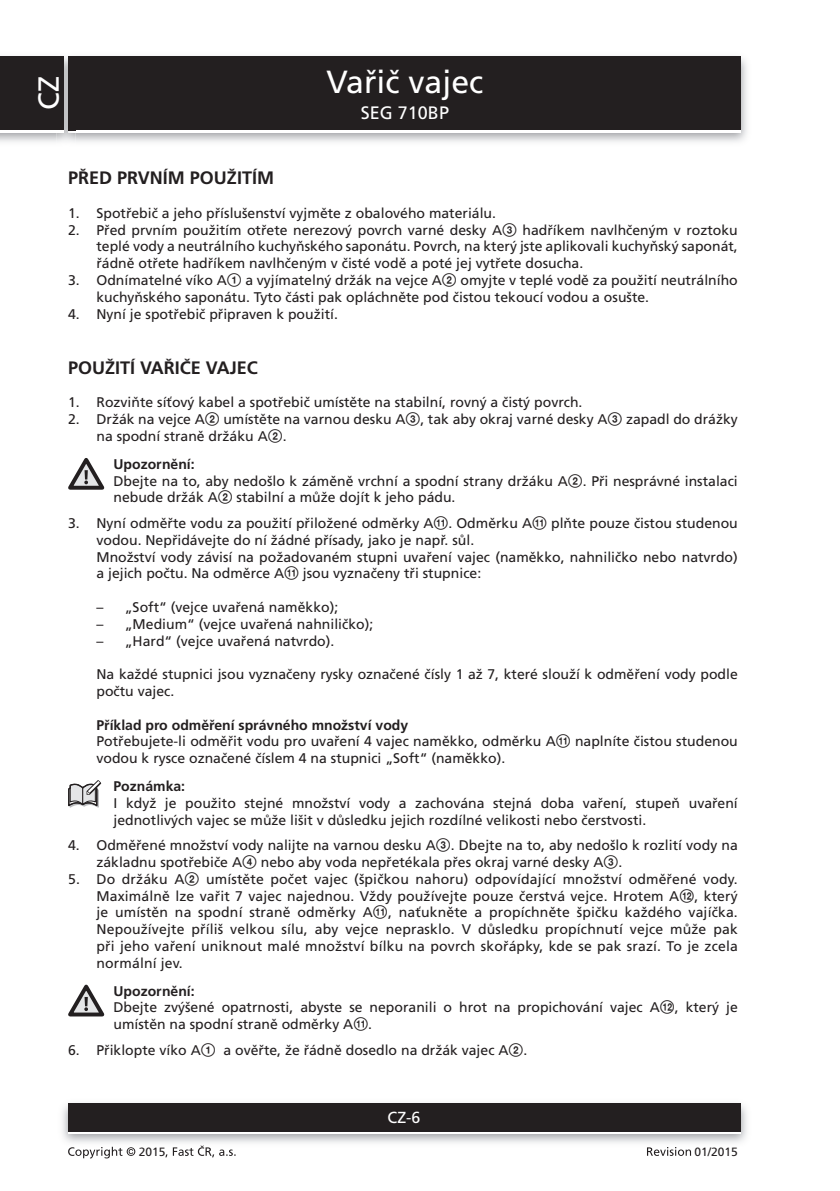
<style>
.page{position:relative;width:840px;height:1191px;background:#fff}
.page>*{position:absolute;margin:0;border:0;box-sizing:border-box;transform-origin:0 0}
.t1{font:32px "Frutiger CE";color:#fff}
.t2{font:29px "Frutiger CE";color:#fff}
._01_nadpis{font:700 18px "Frutiger CE";color:#231f20}
.t3{font:18px "Frutiger CE";color:#fff}
.t4{font:16px "Frutiger CE";color:#fff}
._05_odrazka{font:14px/16.8px "Frutiger CE";color:#231f20}
.text_7{font:14px/16.8px "Frutiger CE";color:#231f20}
._02_nadpisek{font:700 14px "Frutiger CE";color:#231f20}
._03_text{font:700 14px "Frutiger CE";color:#231f20}
.t5{font:12px "Frutiger CE";color:#231f20}
.s1{font-family:"Zz 3"}
</style>
<div class="page">
<img style="left:0;top:56px;width:747px;height:86px">
<div style="left:68px;top:59px;width:672px;height:74px;background:#fff"></div>
<div style="left:68px;top:57px;width:672px;height:73px;background:#231f20"></div>
<img style="left:62px;top:1103px;width:685px;height:40px">
<div style="left:68px;top:1106px;width:672px;height:28px;background:linear-gradient(to right,#fff,#fff)"></div>
<div style="left:68px;top:1103px;width:672px;height:28px;background:#231f20"></div>
<img style="left:57px;top:56px;width:18px;height:86px">
<img style="left:68px;top:130px;width:7px;height:3px">
<svg style="left:68px;top:57px;width:7px;height:2px"></svg>
<img style="left:68px;top:59px;width:7px;height:71px">
<div style="left:0;top:59px;width:64px;height:74px;background:#fff"></div>
<div style="left:0;top:57px;width:64px;height:73px;background:#231f20"></div>
<svg style="left:68px;top:1146px;width:67px;height:12px"></svg>
<svg style="left:165px;top:1145px;width:70px;height:12px"></svg>
<svg style="left:647px;top:1147px;width:43px;height:8px"></svg>
<svg style="left:68px;top:458px;width:36px;height:32px"></svg>
<svg style="left:68px;top:780px;width:33px;height:27px"></svg>
<svg style="left:68px;top:984px;width:36px;height:32px"></svg>
<h2 class="t2" style="left:32px;top:110px;width:35px;rotate:-90deg">CZ</h2>
<h1 class="t1" style="left:326px;top:64px;width:158px">Vařič vajec</h1>
<p class="t3" style="left:360px;top:102px;width:90px">SEG 710BP</p>
<p class="_01_nadpis" style="left:68px;top:168px;width:207px">PŘED PRVNÍM POUŽITÍM</p>
<p class="_05_odrazka" style="left:68px;top:204px;width:429px">1. Spotřebič a jeho příslušenství vyjměte z obalového materiálu.</p>
<p class="_05_odrazka" style="left:96px;top:221px;width:642px;text-align:justify;text-indent:-28px">2. Před prvním použitím otřete nerezový povrch varné desky A<span class="s1">3</span> hadříkem navlhčeným v roztoku teplé vody a neutrálního kuchyňského saponátu. Povrch, na který jste aplikovali kuchyňský saponát, řádně otřete hadříkem navlhčeným v čisté vodě a poté jej vytřete dosucha.</p>
<p class="_05_odrazka" style="left:96px;top:272px;width:642px;text-indent:-28px">3. Odnímatelné víko A<span class="s1">1</span> a vyjímatelný držák na vejce A<span class="s1">2</span> omyjte v teplé vodě za použití neutrálního kuchyňského saponátu. Tyto části pak opláchněte pod čistou tekoucí vodou a osušte.</p>
<p class="_05_odrazka" style="left:68px;top:305px;width:271px">4. Nyní je spotřebič připraven k použití.</p>
<p class="_01_nadpis" style="left:68px;top:357px;width:191px">POUŽITÍ VAŘIČE VAJEC</p>
<p class="_05_odrazka" style="left:68px;top:394px;width:515px">1. Rozviňte síťový kabel a spotřebič umístěte na stabilní, rovný a čistý povrch.</p>
<p class="_05_odrazka" style="left:96px;top:411px;width:642px;text-indent:-28px">2. Držák na vejce A<span class="s1">2</span> umístěte na varnou desku A<span class="s1">3</span>, tak aby okraj varné desky A<span class="s1">3</span> zapadl do drážky na spodní straně držáku A<span class="s1">2</span>.</p>
<p class="_03_text" style="left:113px;top:456px;width:83px">Upozornění:</p>
<p class="text_7" style="left:113px;top:472px;width:625px">Dbejte na to, aby nedošlo k záměně vrchní a spodní strany držáku A<span class="s1">2</span>. Při nesprávné instalaci nebude držák A<span class="s1">2</span> stabilní a může dojít k jeho pádu.</p>
<p class="_05_odrazka" style="left:96px;top:515px;width:642px;text-indent:-28px">3. Nyní odměřte vodu za použití přiložené odměrky A<span class="s1">qa</span>. Odměrku A<span class="s1">qa</span> plňte pouze čistou studenou vodou. Nepřidávejte do ní žádné přísady, jako je např. sůl.</p>
<p class="_05_odrazka" style="left:96px;top:548px;width:642px">Množství vody závisí na požadovaném stupni uvaření vajec (naměkko, nahniličko nebo natvrdo) a jejich počtu. Na odměrce A<span class="s1">qa</span> jsou vyznačeny tři stupnice:</p>
<p class="text_7" style="left:96px;top:599px;width:243px">– „Soft“ (vejce uvařená naměkko);</p>
<p class="text_7" style="left:96px;top:615px;width:278px">– „Medium“ (vejce uvařená nahniličko);</p>
<p class="text_7" style="left:96px;top:632px;width:239px">– „Hard“ (vejce uvařená natvrdo).</p>
<p class="_05_odrazka" style="left:96px;top:666px;width:642px">Na každé stupnici jsou vyznačeny rysky označené čísly 1 až 7, které slouží k odměření vody podle počtu vajec.</p>
<p class="_02_nadpisek" style="left:96px;top:717px;width:313px">Příklad pro odměření správného množství vody</p>
<p class="text_7" style="left:96px;top:733px;width:642px">Potřebujete-li odměřit vodu pro uvaření 4 vajec naměkko, odměrku A<span class="s1">qa</span> naplníte čistou studenou vodou k rysce označené číslem 4 na stupnici „Soft“ (naměkko).</p>
<p class="_03_text" style="left:113px;top:778px;width:73px">Poznámka:</p>
<p class="text_7" style="left:113px;top:794px;width:625px">I když je použito stejné množství vody a zachována stejná doba vaření, stupeň uvaření jednotlivých vajec se může lišit v důsledku jejich rozdílné velikosti nebo čerstvosti.</p>
<p class="_05_odrazka" style="left:96px;top:837px;width:642px;text-indent:-28px">4. Odměřené množství vody nalijte na varnou desku A<span class="s1">3</span>. Dbejte na to, aby nedošlo k rozlití vody na základnu spotřebiče A<span class="s1">4</span> nebo aby voda nepřetékala přes okraj varné desky A<span class="s1">3</span>.</p>
<p class="_05_odrazka" style="left:96px;top:870px;width:642px;text-align:justify;text-indent:-28px">5. Do držáku A<span class="s1">2</span> umístěte počet vajec (špičkou nahoru) odpovídající množství odměřené vody.<br>Maximálně lze vařit 7 vajec najednou. Vždy používejte pouze čerstvá vejce. Hrotem A<span class="s1">qs</span>, který je umístěn na spodní straně odměrky A<span class="s1">qa</span>, naťukněte a propíchněte špičku každého vajíčka.<br>Nepoužívejte příliš velkou sílu, aby vejce neprasklo. V důsledku propíchnutí vejce může pak při jeho vaření uniknout malé množství bílku na povrch skořápky, kde se pak srazí. To je zcela normální jev.</p>
<p class="_03_text" style="left:113px;top:982px;width:83px">Upozornění:</p>
<p class="text_7" style="left:113px;top:999px;width:625px">Dbejte zvýšené opatrnosti, abyste se neporanili o hrot na propichování vajec A<span class="s1">qs</span>, který je umístěn na spodní straně odměrky A<span class="s1">qa</span>.</p>
<p class="_05_odrazka" style="left:68px;top:1041px;width:460px">6. Přiklopte víko A<span class="s1">1</span> a ověřte, že řádně dosedlo na držák vajec A<span class="s1">2</span>.</p>
<p class="t4" style="left:387px;top:1108px;width:34px">CZ-6</p>
<p class="t5" style="left:139px;top:1144px;width:28px">2015</p>
<p class="t5" style="left:694px;top:1144px;width:45px">01/2015</p>
</div>
